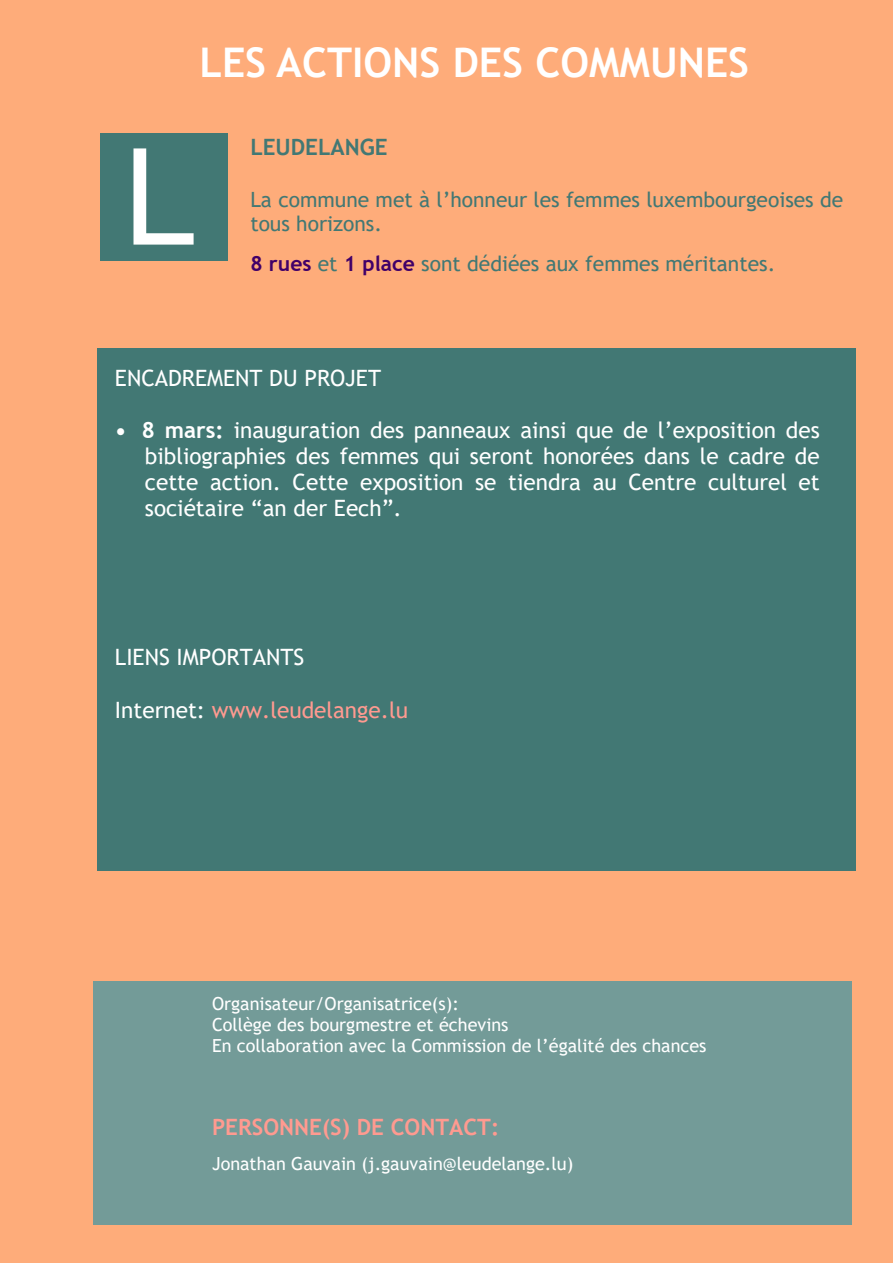
<style>
.page{position:relative;width:893px;height:1263px;background:#feac7a}
.page>*{position:absolute;margin:0;border:0;box-sizing:border-box;transform-origin:0 0}
.t1{font:134.25px "Arial";color:#fff}
.t2{font:700 40.8px "Trebuchet MS";color:#fff}
.t3{font:22.5px/26.1px "Trebuchet MS";color:#fff;text-align:justify}
.t4{font:22.5px "Trebuchet MS";color:#ff9a90}
.t5{font:700 22.5px "Trebuchet MS";color:#ff9a90}
.t6{font:700 22.5px "Trebuchet MS";color:#427874}
.t7{font:21px/24.3px "Trebuchet MS";color:#427874}
.t8{font:18px/20.9px "Trebuchet MS";color:#fff}
.s1{font-weight:700;color:#410068}
.s2{font-weight:700}
.s3{color:#fff}
</style>
<div class="page">
<div style="left:94px;top:981px;width:758px;height:243px;background:#739b98"></div>
<div style="left:100px;top:133px;width:127px;height:127px;background:#427874"></div>
<div style="left:97px;top:348px;width:759px;height:522px;background:#427874"></div>
<h2 class="t2" style="left:199px;top:47px;width:551px">LES ACTIONS DES COMMUNES</h2>
<h1 class="t1" style="left:124px;top:147px;width:76px">L</h1>
<p class="t6" style="left:250px;top:139px;width:139px">LEUDELANGE</p>
<p class="t7" style="left:250px;top:189px;width:594px">La commune met à l’honneur les femmes luxembourgeoises de tous horizons.</p>
<p class="t7" style="left:250px;top:253px;width:526px"><span class="s1">8 rues</span> et <span class="s1">1 place</span> sont dédiées aux femmes méritantes.</p>
<p class="t3" style="left:115px;top:367px;width:268px">ENCADREMENT DU PROJET</p>
<p class="t3" style="left:145px;top:419px;width:676px;text-indent:-30px"><span class="s2">• 8 mars:</span> inauguration des panneaux ainsi que de l’exposition des bibliographies des femmes qui seront honorées dans le cadre de cette action. Cette exposition se tiendra au Centre culturel et sociétaire “an der Eech”.</p>
<p class="t3" style="left:115px;top:646px;width:191px">LIENS IMPORTANTS</p>
<p class="t4" style="left:115px;top:701px;width:295px"><span class="s3">Internet:</span> www.leudelange.lu</p>
<p class="t8" style="left:212px;top:995px;width:496px">Organisateur/Organisatrice(s):<br>Collège des bourgmestre et échevins<br>En collaboration avec la Commission de l’égalité des chances</p>
<p class="t5" style="left:212px;top:1118px;width:289px">PERSONNE(S) DE CONTACT:</p>
<p class="t8" style="left:212px;top:1155px;width:363px">Jonathan Gauvain (j.gauvain@leudelange.lu)</p>
</div>
